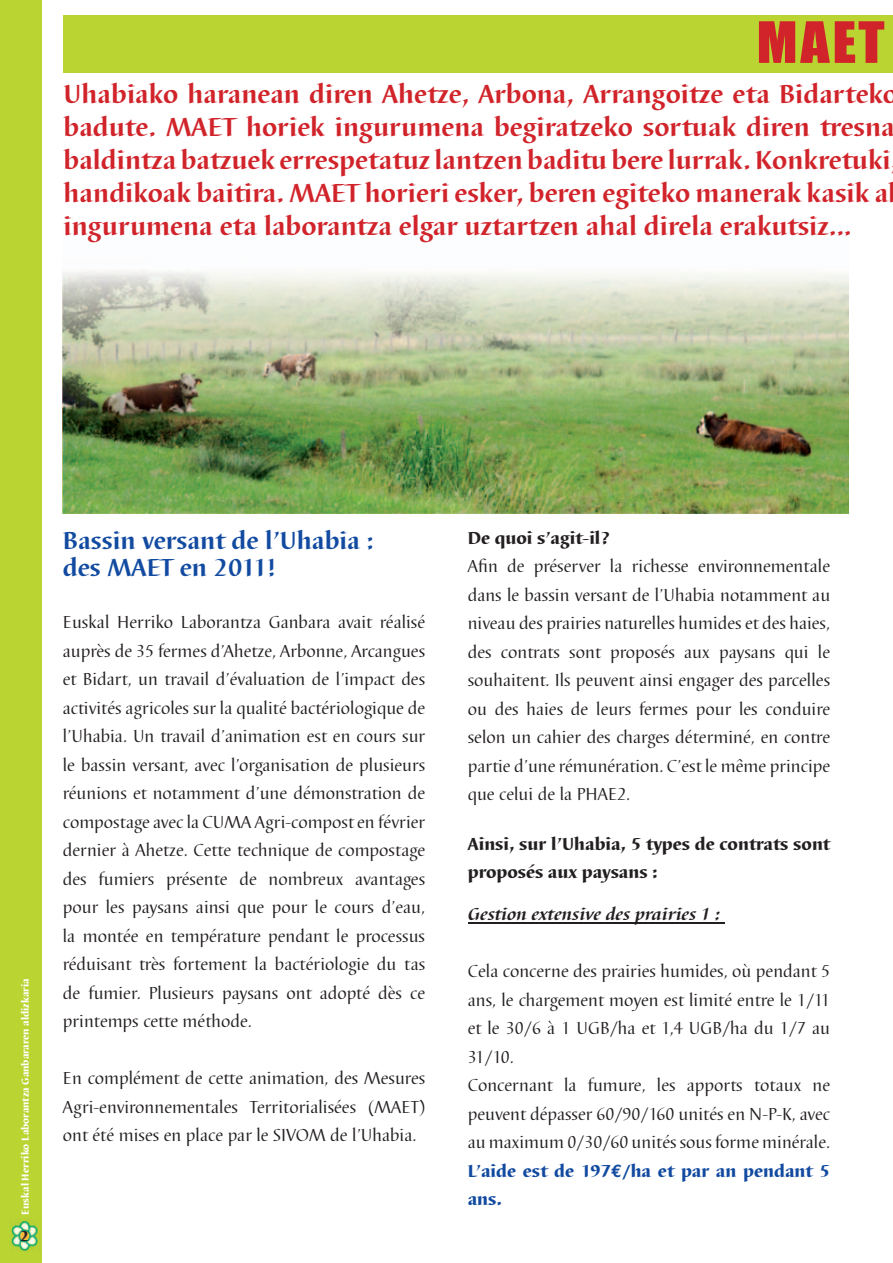
<style>
.page{position:relative;width:893px;height:1263px;background:#fff}
.page>*{position:absolute;margin:0;border:0;box-sizing:border-box;transform-origin:0 0}
.t1{font:52.65px "Impact";color:#d1232a;scale:1.09 1}
.t2{font:700 27px/33px "Barbedor T";color:#d1232a}
.t3{font:700 25.5px/27px "Barbedor T";color:#114aa0}
.t4{font:18px/28.5px "Barbedor T";color:#231f20;text-align:justify}
.t5{font:800 18px/28.5px "Barbedor T";color:#231f20}
.t6{font:italic 700 18px "Barbedor T";color:#231f20}
.t7{font:800 15px "Barbedor T";color:#231f20}
.t8{font:800 10.5px "Barbedor T";color:#fff}
.s1{font-weight:800;color:#114aa0}
.s2{font-family:"Euro Mono";font-weight:700;color:#114aa0}
</style>
<div class="page">
<div style="left:0;top:0;width:42px;height:1263px;background:#bad432"></div>
<img style="left:10px;top:1220px;width:28px;height:31px">
<div style="left:63px;top:16px;width:830px;height:57px;background:#bad432"></div>
<img style="left:62px;top:271px;width:787px;height:243px">
<hr style="left:468px;top:922px;width:257px;height:1px;background:#231f20">
<h1 class="t1" style="left:757px;top:10px;width:119px">MAET</h1>
<p class="t2" style="left:64px;top:78px;width:836px">Uhabiako haranean diren Ahetze, Arbona, Arrangoitze eta Bidarteko badute. MAET horiek ingurumena begiratzeko sortuak diren tresna baldintza batzuek errespetatuz lantzen baditu bere lurrak. Konkretuki handikoak baitira. MAET horieri esker, beren egiteko manerak kasik al ingurumena eta laborantza elgar uztartzen ahal direla erakutsiz...</p>
<p class="t8" style="left:19px;top:1215px;width:239px;rotate:-90deg">Euskal Herriko Laborantza Ganbararen aldizkaria</p>
<p class="t7" style="left:20px;top:1227px;width:10px">2</p>
<h3 class="t3" style="left:63px;top:527px;width:312px">Bassin versant de l’Uhabia : des MAET en 2011!</h3>
<p class="t4" style="left:63px;top:608px;width:364px">Euskal Herriko Laborantza Ganbara avait réalisé auprès de 35 fermes d’Ahetze, Arbonne, Arcangues et Bidart, un travail d’évaluation de l’impact des activités agricoles sur la qualité bactériologique de l’Uhabia. Un travail d’animation est en cours sur le bassin versant, avec l’organisation de plusieurs réunions et notamment d’une démonstration de compostage avec la CUMA Agri-compost en février dernier à Ahetze. Cette technique de compostage des fumiers présente de nombreux avantages pour les paysans ainsi que pour le cours d’eau, la montée en température pendant le processus réduisant très fortement la bactériologie du tas de fumier. Plusieurs paysans ont adopté dès ce printemps cette méthode.</p>
<p class="t4" style="left:63px;top:1064px;width:364px">En complément de cette animation, des Mesures Agri-environnementales Territorialisées (MAET) ont été mises en place par le SIVOM de l’Uhabia.</p>
<p class="t5" style="left:468px;top:524px;width:144px">De quoi s’agit-il?</p>
<p class="t4" style="left:468px;top:553px;width:364px">Afin de préserver la richesse environnementale dans le bassin versant de l’Uhabia notamment au niveau des prairies naturelles humides et des haies, des contrats sont proposés aux paysans qui le souhaitent. Ils peuvent ainsi engager des parcelles ou des haies de leurs fermes pour les conduire selon un cahier des charges déterminé, en contre partie d’une rémunération. C’est le même principe que celui de la PHAE2.</p>
<p class="t5" style="left:468px;top:830px;width:364px">Ainsi, sur l’Uhabia, 5 types de contrats sont proposés aux paysans :</p>
<p class="t6" style="left:468px;top:904px;width:254px">Gestion extensive des prairies 1 :</p>
<p class="t4" style="left:468px;top:957px;width:364px;text-align:left">Cela concerne des prairies humides, où pendant 5 ans, le chargement moyen est limité entre le 1/11 et le 30/6 à 1 UGB/ha et 1,4 UGB/ha du 1/7 au 31/10.<br>Concernant la fumure, les apports totaux ne peuvent dépasser 60/90/160 unités en N-P-K, avec au maximum 0/30/60 unités sous forme minérale.<br><span class="s1">L’aide est de 197</span><span class="s2">€</span><span class="s1">/ha et par an pendant 5 ans.</span></p>
</div>
